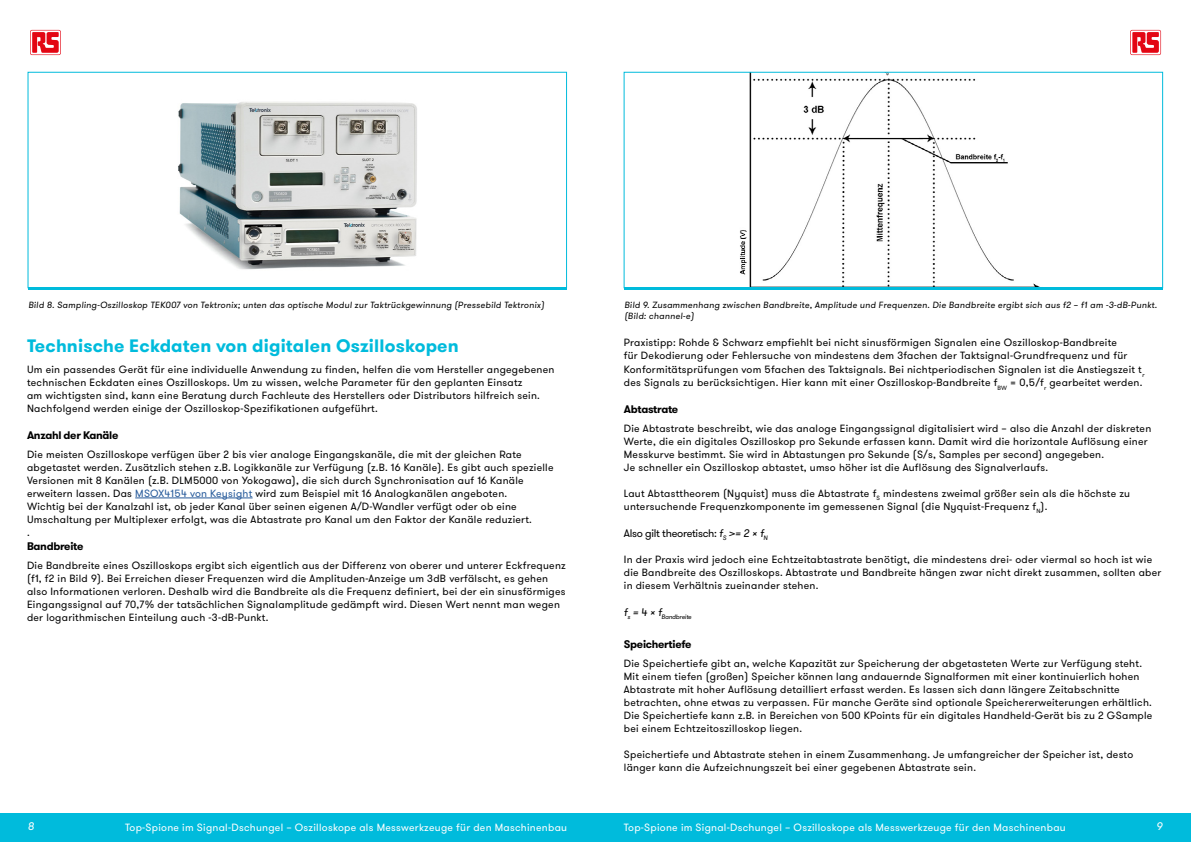
<style>
.page{position:relative;width:1191px;height:842px;background:#fff}
.page>*{position:absolute;margin:0;border:0;box-sizing:border-box;transform-origin:0 0}
.t1{font:700 18px "GT Walsheim Pro";letter-spacing:.01em;color:#00bbdc}
.t2{font:700 11px "GT Walsheim Pro";letter-spacing:-.025em;color:#000}
.t3{font:11px "GT Walsheim Pro";letter-spacing:-.025em;color:#000}
.t4{font:italic 11px "GT Walsheim Pro";color:#fff}
.t5{font:10.5px/13px "GT Walsheim Pro";letter-spacing:.025em;color:#000}
.t6{font:10.5px "GT Walsheim Pro";letter-spacing:.025em;color:#fff}
.t7{font:italic 9px/10.8px "GT Walsheim Pro";letter-spacing:.025em;color:#000}
.t8{font:italic 6.4px "GT Walsheim Pro";letter-spacing:-.025em;color:#000}
.s1{color:#275b9b}
.s2{font-style:italic}
</style>
<div class="page">
<div style="left:0;top:814px;width:1191px;height:28px;background:#00bbdc"></div>
<svg style="left:1128px;top:28px;width:34px;height:29px"></svg>
<svg style="left:1130px;top:30px;width:31px;height:25px"></svg>
<svg style="left:1130px;top:30px;width:30px;height:24px"></svg>
<svg style="left:1132px;top:32px;width:26px;height:21px"></svg>
<svg style="left:28px;top:28px;width:34px;height:29px"></svg>
<svg style="left:30px;top:30px;width:31px;height:25px"></svg>
<div style="left:31px;top:30px;width:29px;height:24px;background:#fff"></div>
<svg style="left:32px;top:32px;width:27px;height:21px"></svg>
<img style="left:178px;top:102px;width:239px;height:168px">
<img style="left:740px;top:74px;width:298px;height:212px">
<hr style="left:28px;top:287px;width:538px;height:2px;background:#00bbdc">
<hr style="left:624px;top:287px;width:538px;height:2px;background:#00bbdc">
<hr style="left:135px;top:498px;width:118px;height:1px;background:#275b9b">
<p class="t7" style="left:28px;top:300px;width:517px">Bild 8. Sampling-Oszilloskop TEK007 von Tektronix; unten das optische Modul zur Taktrückgewinnung (Pressebild Tektronix)</p>
<p class="t7" style="left:624px;top:300px;width:534px">Bild 9. Zusammenhang zwischen Bandbreite, Amplitude und Frequenzen. Die Bandbreite ergibt sich aus f2 – f1 am -3-dB-Punkt. (Bild: channel-e)</p>
<h1 class="t1" style="left:27px;top:334px;width:433px">Technische Eckdaten von digitalen Oszilloskopen</h1>
<p class="t5" style="left:27px;top:363px;width:529px">Um ein passendes Gerät für eine individuelle Anwendung zu finden, helfen die vom Hersteller angegebenen technischen Eckdaten eines Oszilloskops. Um zu wissen, welche Parameter für den geplanten Einsatz<br>am wichtigsten sind, kann eine Beratung durch Fachleute des Herstellers oder Distributors hilfreich sein.<br>Nachfolgend werden einige der Oszilloskop-Spezifikationen aufgeführt.</p>
<p class="t2" style="left:27px;top:428px;width:93px">Anzahl der Kanäle</p>
<p class="t5" style="left:27px;top:448px;width:528px">Die meisten Oszilloskope verfügen über 2 bis vier analoge Eingangskanäle, die mit der gleichen Rate abgetastet werden. Zusätzlich stehen z.B. Logikkanäle zur Verfügung (z.B. 16 Kanäle). Es gibt auch spezielle Versionen mit 8 Kanälen (z.B. DLM5000 von Yokogawa), die sich durch Synchronisation auf 16 Kanäle erweitern lassen. Das <span class="s1">MSOX4154 von Keysight</span> wird zum Beispiel mit 16 Analogkanälen angeboten.<br>Wichtig bei der Kanalzahl ist, ob jeder Kanal über seinen eigenen A/D-Wandler verfügt oder ob eine Umschaltung per Multiplexer erfolgt, was die Abtastrate pro Kanal um den Faktor der Kanäle reduziert.<br>.</p>
<p class="t2" style="left:27px;top:539px;width:58px">Bandbreite</p>
<p class="t5" style="left:27px;top:559px;width:540px">Die Bandbreite eines Oszilloskops ergibt sich eigentlich aus der Differenz von oberer und unterer Eckfrequenz (f1, f2 in Bild 9). Bei Erreichen dieser Frequenzen wird die Amplituden-Anzeige um 3dB verfälscht, es gehen also Informationen verloren. Deshalb wird die Bandbreite als die Frequenz definiert, bei der ein sinusförmiges Eingangssignal auf 70,7% der tatsächlichen Signalamplitude gedämpft wird. Diesen Wert nennt man wegen der logarithmischen Einteilung auch -3-dB-Punkt.</p>
<p class="t5" style="left:624px;top:336px;width:505px">Praxistipp: Rohde &amp; Schwarz empfiehlt bei nicht sinusförmigen Signalen eine Oszilloskop-Bandbreite für Dekodierung oder Fehlersuche von mindestens dem 3fachen der Taktsignal-Grundfrequenz und für</p>
<p class="t5" style="left:624px;top:363px;width:522px">Konformitätsprüfungen vom 5fachen des Taktsignals. Bei nichtperiodischen Signalen ist die Anstiegszeit t<sub>r </sub>des Signals zu berücksichtigen. Hier kann mit einer Oszilloskop-Bandbreite f<sub>BW</sub> = 0,5/f<sub>r</sub> gearbeitet werden.</p>
<p class="t2" style="left:624px;top:402px;width:56px">Abtastrate</p>
<p class="t5" style="left:624px;top:422px;width:529px">Die Abtastrate beschreibt, wie das analoge Eingangssignal digitalisiert wird – also die Anzahl der diskreten Werte, die ein digitales Oszilloskop pro Sekunde erfassen kann. Damit wird die horizontale Auflösung einer Messkurve bestimmt. Sie wird in Abtastungen pro Sekunde (S/s, Samples per second) angegeben.<br>Je schneller ein Oszilloskop abtastet, umso höher ist die Auflösung des Signalverlaufs.</p>
<p class="t5" style="left:624px;top:487px;width:508px">Laut Abtasttheorem (Nyquist) muss die Abtastrate f<sub>S</sub> mindestens zweimal größer sein als die höchste zu untersuchende Frequenzkomponente im gemessenen Signal (die Nyquist-Frequenz f<sub>N</sub>).</p>
<p class="t3" style="left:624px;top:526px;width:145px">Also gilt theoretisch: <span class="s2">f</span><sub>S</sub> <span class="s2">&gt;= 2 x f</span><sub>N</sub></p>
<p class="t5" style="left:624px;top:553px;width:539px">In der Praxis wird jedoch eine Echtzeitabtastrate benötigt, die mindestens drei- oder viermal so hoch ist wie die Bandbreite des Oszilloskops. Abtastrate und Bandbreite hängen zwar nicht direkt zusammen, sollten aber in diesem Verhältnis zueinander stehen.</p>
<p class="t8" style="left:624px;top:613px;width:69px"><sup>f</sup>s <sup>=</sup> <sup>4</sup> <sup>x</sup> <sup>f</sup>Bandbreite</p>
<p class="t2" style="left:624px;top:637px;width:69px">Speichertiefe</p>
<p class="t5" style="left:624px;top:657px;width:530px">Die Speichertiefe gibt an, welche Kapazität zur Speicherung der abgetasteten Werte zur Verfügung steht.<br>Mit einem tiefen (großen) Speicher können lang andauernde Signalformen mit einer kontinuierlich hohen Abtastrate mit hoher Auflösung detailliert erfasst werden. Es lassen sich dann längere Zeitabschnitte betrachten, ohne etwas zu verpassen. Für manche Geräte sind optionale Speichererweiterungen erhältlich.<br>Die Speichertiefe kann z.B. in Bereichen von 500 KPoints für ein digitales Handheld-Gerät bis zu 2 GSample bei einem Echtzeitoszilloskop liegen.</p>
<p class="t5" style="left:624px;top:748px;width:511px">Speichertiefe und Abtastrate stehen in einem Zusammenhang. Je umfangreicher der Speicher ist, desto länger kann die Aufzeichnungszeit bei einer gegebenen Abtastrate sein.</p>
<p class="t4" style="left:28px;top:819px;width:8px">8</p>
<p class="t6" style="left:125px;top:820px;width:443px">Top-Spione im Signal-Dschungel – Oszilloskope als Messwerkzeuge für den Maschinenbau</p>
<p class="t6" style="left:624px;top:820px;width:443px">Top-Spione im Signal-Dschungel – Oszilloskope als Messwerkzeuge für den Maschinenbau</p>
<p class="t4" style="left:1156px;top:819px;width:8px">9</p>
</div>
